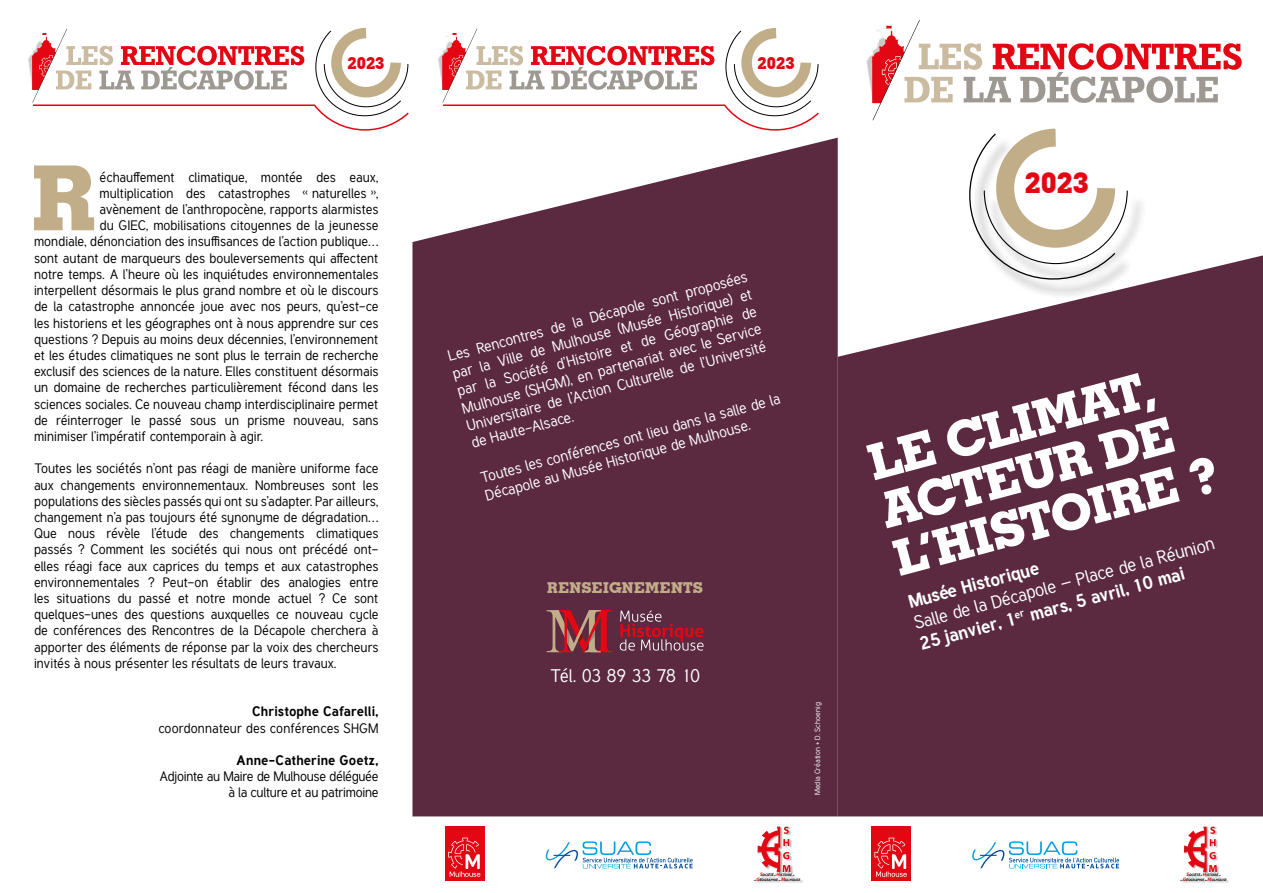
<style>
.page{position:relative;width:1263px;height:893px;background:#fff}
.page>*{position:absolute;margin:0;border:0;box-sizing:border-box;transform-origin:0 0}
.t1{font:700 90px "Geometric Slab 703 BT Xtra";color:#c1ae89}
.t2{font:700 49.5px/49.5px "Geometric Slab 703 BT Xtra";color:#fff}
.t3{font:700 28.8px "Geometric Slab 703 BT Xtra";color:#e30613}
.t4{font:18px/21.6px "Tuffy";letter-spacing:-.03em;color:#fff}
.t5{font:700 18px "Tuffy";color:#fff}
.t6{font:700 16.65px "Geometric Slab 703 BT Xtra";color:#e30613}
.t7{font:15px/18px "Tuffy";color:#fff;text-align:justify}
.t8{font:700 15px "Geometric Slab 703 BT Xtra";letter-spacing:.025em;color:#c1ae89}
.t9{font:13.5px/16.2px "Tuffy";color:#000;text-align:justify}
.t10{font:700 13.5px "Tuffy";letter-spacing:.01em;color:#000}
.t11{font:7.5px "Tuffy";letter-spacing:.015em;color:#fff}
.t12{font:italic 700 3.45px "Myriad";color:#000}
.t13{font:italic 700 1.95px "Myriad";color:#000}
.s1{font-size:4.95px;color:#e30613}
.s2{font-size:1.95px}
.s3{font-weight:700}
</style>
<div class="page">
<div style="left:838px;top:255px;width:425px;height:561px;background:#5b2940"></div>
<svg style="left:412px;top:138px;width:426px;height:678px;background:#683a4f"></svg>
<img style="left:866px;top:55px;width:5px;height:34px">
<div style="left:971px;top:136px;width:175px;height:162px;background:#000;opacity:.75"></div>
<svg style="left:871px;top:20px;width:371px;height:269px"></svg>
<img style="left:28px;top:55px;width:3px;height:22px">
<img style="left:438px;top:54px;width:4px;height:29px">
<svg style="left:547px;top:610px;width:66px;height:42px;background:#964045"></svg>
<svg style="left:620px;top:611px;width:84px;height:40px;background:#7e384c"></svg>
<svg style="left:31px;top:27px;width:378px;height:104px"></svg>
<svg style="left:442px;top:27px;width:377px;height:104px"></svg>
<div style="left:445px;top:827px;width:40px;height:54px;background:#e30613"></div>
<svg style="left:448px;top:838px;width:32px;height:39px"></svg>
<div style="left:872px;top:827px;width:39px;height:54px;background:#e30613"></div>
<svg style="left:874px;top:838px;width:33px;height:39px"></svg>
<svg style="left:545px;top:841px;width:148px;height:27px"></svg>
<svg style="left:972px;top:841px;width:147px;height:27px"></svg>
<div style="left:754px;top:827px;width:48px;height:57px;background:#000;opacity:.3"></div>
<svg style="left:758px;top:827px;width:32px;height:45px"></svg>
<div style="left:1181px;top:827px;width:48px;height:57px;background:#000;opacity:.3"></div>
<svg style="left:1184px;top:827px;width:33px;height:45px"></svg>
<p class="t6" style="left:347px;top:53px;width:39px">2023</p>
<p class="t6" style="left:758px;top:53px;width:39px">2023</p>
<h1 class="t1" style="left:32px;top:144px;width:65px">R</h1>
<p class="t9" style="left:100px;top:169px;width:280px">échauffement climatique, montée des eaux,</p>
<p class="t9" style="left:100px;top:185px;width:280px">multiplication des catastrophes « naturelles »,</p>
<p class="t9" style="left:100px;top:201px;width:280px">avènement de l’anthropocène, rapports alarmistes</p>
<p class="t9" style="left:100px;top:217px;width:280px">du GIEC, mobilisations citoyennes de la jeunesse</p>
<p class="t9" style="left:34px;top:233px;width:346px">mondiale, dénonciation des insuffisances de l’action publique…</p>
<p class="t9" style="left:34px;top:250px;width:346px">sont autant de marqueurs des bouleversements qui affectent</p>
<p class="t9" style="left:34px;top:266px;width:346px">notre temps. A l’heure où les inquiétudes environnementales</p>
<p class="t9" style="left:34px;top:282px;width:346px">interpellent désormais le plus grand nombre et où le discours</p>
<p class="t9" style="left:34px;top:298px;width:346px">de la catastrophe annoncée joue avec nos peurs, qu’est-ce</p>
<p class="t9" style="left:34px;top:314px;width:346px">les historiens et les géographes ont à nous apprendre sur ces</p>
<p class="t9" style="left:34px;top:331px;width:346px">questions ? Depuis au moins deux décennies, l’environnement</p>
<p class="t9" style="left:34px;top:347px;width:346px">et les études climatiques ne sont plus le terrain de recherche</p>
<p class="t9" style="left:34px;top:363px;width:346px">exclusif des sciences de la nature. Elles constituent désormais</p>
<p class="t9" style="left:34px;top:379px;width:346px">un domaine de recherches particulièrement fécond dans les</p>
<p class="t9" style="left:34px;top:395px;width:346px">sciences sociales. Ce nouveau champ interdisciplinaire permet</p>
<p class="t9" style="left:34px;top:412px;width:346px">de réinterroger le passé sous un prisme nouveau, sans</p>
<p class="t9" style="left:34px;top:428px;width:231px">minimiser l’impératif contemporain à agir.</p>
<p class="t9" style="left:34px;top:460px;width:346px">Toutes les sociétés n’ont pas réagi de manière uniforme face aux changements environnementaux. Nombreuses sont les populations des siècles passés qui ont su s’adapter. Par ailleurs, changement n’a pas toujours été synonyme de dégradation… Que nous révèle l’étude des changements climatiques passés ? Comment les sociétés qui nous ont précédé ont&shy;elles réagi face aux caprices du temps et aux catastrophes environnementales ? Peut-on établir des analogies entre les situations du passé et notre monde actuel ? Ce sont quelques-unes des questions auxquelles ce nouveau cycle de conférences des Rencontres de la Décapole cherchera à apporter des éléments de réponse par la voix des chercheurs invités à nous présenter les résultats de leurs travaux.</p>
<p class="t10" style="left:252px;top:702px;width:128px">Christophe Cafarelli,</p>
<p class="t9" style="left:158px;top:719px;width:222px">coordonnateur des conférences SHGM</p>
<p class="t10" style="left:237px;top:751px;width:143px">Anne-Catherine Goetz,</p>
<p class="t9" style="left:159px;top:768px;width:221px;text-align:right">Adjointe au Maire de Mulhouse déléguée à la culture et au patrimoine</p>
<p class="t7" style="left:446px;top:347px;width:311px;rotate:-15deg">Les Rencontres de la Décapole sont proposées par la Ville de Mulhouse (Musée Historique) et par la Société d’Histoire et de Géographie de Mulhouse (SHGM), en partenariat avec le Service Universitaire de l’Action Culturelle de l’Université de Haute-Alsace.</p>
<p class="t7" style="left:478px;top:469px;width:311px;rotate:-15deg">Toutes les conférences ont lieu dans la salle de la<br>Décapole au Musée Historique de Mulhouse.</p>
<p class="t8" style="left:547px;top:578px;width:157px">RENSEIGNEMENTS</p>
<h3 class="t4" style="left:550px;top:664px;width:152px">Tél. 03 89 33 78 10</h3>
<p class="t11" style="left:813px;top:795px;width:94px;rotate:-90deg">Media Création + D. Schoenig</p>
<p class="t12" style="left:760px;top:873px;width:36px"><span class="s1">S</span>OCIÉTÉ <span class="s2">d'</span> <span class="s1">H</span>ISTOIRE <span class="s2">et</span></p>
<p class="t13" style="left:754px;top:879px;width:4px">de</p>
<p class="t12" style="left:756px;top:878px;width:45px"><span class="s1">G</span>ÉOGRAPHIE <span class="s2">de</span><span class="s1">M</span>ULHOUSE</p>
<h3 class="t3" style="left:1025px;top:165px;width:66px">2023</h3>
<h2 class="t2" style="left:863px;top:439px;width:336px;rotate:-15deg">LE CLIMAT,<br>ACTEUR DE<br>L’HISTOIRE ?</h2>
<h3 class="t4" style="left:912px;top:612px;width:312px;rotate:-15deg">Salle de la Décapole – Place de la Réunion<br><span class="s3">25 janvier, 1</span><sup>er</sup> <span class="s3">mars, 5 avril, 10 mai</span></h3>
<h3 class="t5" style="left:906px;top:590px;width:136px;rotate:-15deg">Musée Historique</h3>
<p class="t12" style="left:1186px;top:873px;width:36px"><span class="s1">S</span>OCIÉTÉ <span class="s2">d'</span> <span class="s1">H</span>ISTOIRE <span class="s2">et</span></p>
<p class="t13" style="left:1180px;top:879px;width:4px">de</p>
<p class="t12" style="left:1183px;top:878px;width:45px"><span class="s1">G</span>ÉOGRAPHIE <span class="s2">de</span><span class="s1">M</span>ULHOUSE</p>
</div>
